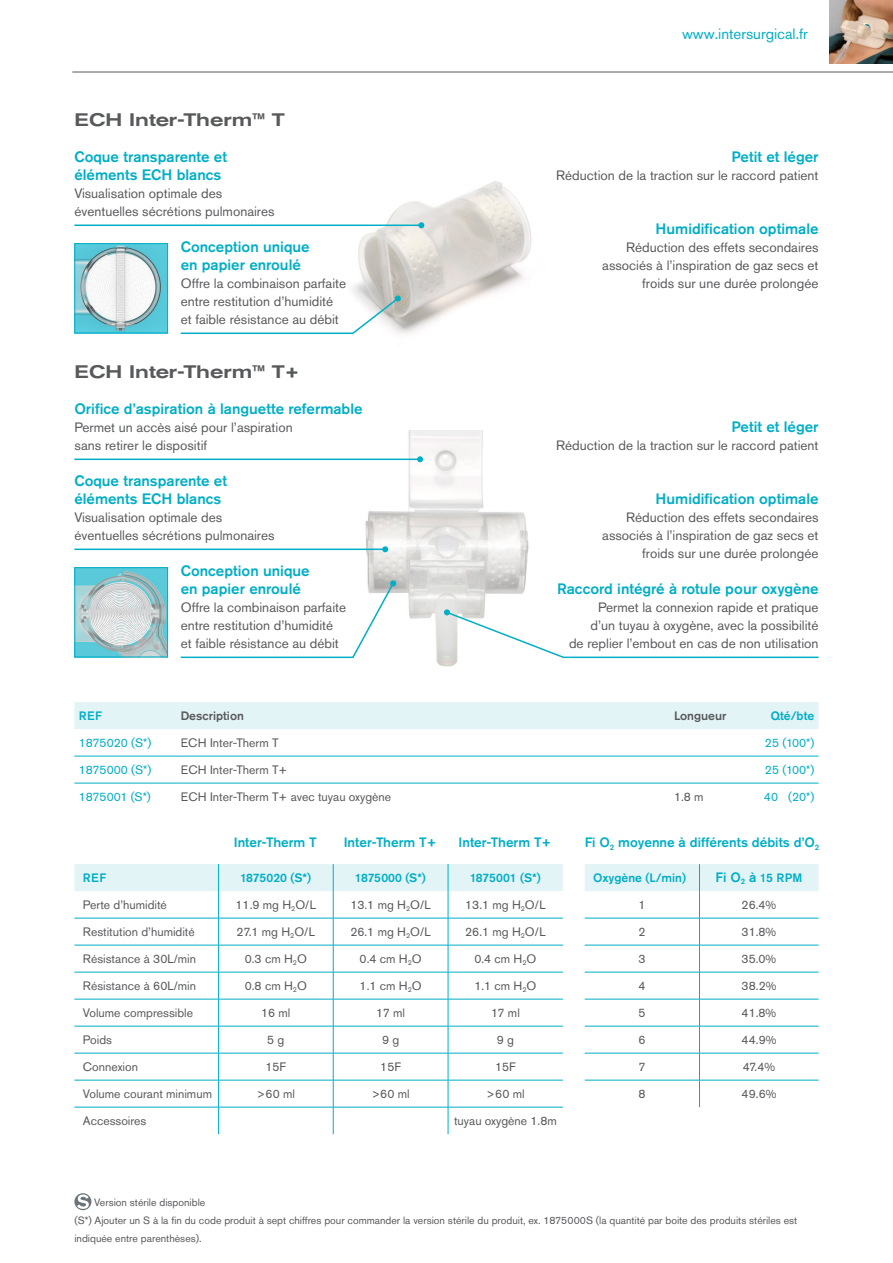
<style>
.page{position:relative;width:893px;height:1263px;background:#fff}
.page>*{position:absolute;margin:0;border:0;box-sizing:border-box;transform-origin:0 0}
.t1{font:500 expanded 18px "Akzidenz Grotesk Pro";color:#58595b}
.t2{font:500 15px/18px "Akzidenz Grotesk Pro";color:#00aec5}
.t3{font:15px "Akzidenz Grotesk Pro";color:#00aec5}
.t4{font:13.5px/18px "Akzidenz Grotesk Pro";color:#58595b}
.t5{font:500 13.5px "Akzidenz Grotesk Pro";color:#00aec5}
.t6{font:12.15px "Akzidenz Grotesk Pro";color:#58595b}
.t7{font:500 12.15px "Akzidenz Grotesk Pro";color:#00aec5}
.t8{font:12.15px "Akzidenz Grotesk Pro";color:#00aec5}
.t9{font:500 12.15px "Akzidenz Grotesk Pro";color:#58595b}
.t10{font:10.5px/18px "Akzidenz Grotesk Pro";color:#58595b}
.s1{font-size:13.5px}
</style>
<div class="page">
<hr style="left:72px;top:72px;width:821px;height:1px;background:#58595b">
<img style="left:829px;top:0;width:64px;height:63px">
<img style="left:225px;top:430px;width:304px;height:237px">
<img style="left:352px;top:181px;width:180px;height:153px">
<svg style="left:74px;top:1193px;width:17px;height:17px"></svg>
<svg style="left:77px;top:1194px;width:12px;height:15px"></svg>
<svg style="left:180px;top:580px;width:216px;height:79px"></svg>
<svg style="left:180px;top:295px;width:221px;height:39px"></svg>
<hr style="left:74px;top:548px;width:311px;height:2px;background:#00aec5">
<svg style="left:382px;top:546px;width:6px;height:6px"></svg>
<hr style="left:74px;top:224px;width:347px;height:2px;background:#00aec5">
<svg style="left:418px;top:222px;width:6px;height:6px"></svg>
<hr style="left:74px;top:458px;width:346px;height:2px;background:#00aec5">
<svg style="left:417px;top:456px;width:6px;height:6px"></svg>
<svg style="left:444px;top:609px;width:375px;height:50px"></svg>
<div style="left:74px;top:702px;width:745px;height:27px;background:#e3f4f6"></div>
<hr style="left:74px;top:756px;width:107px;height:1px;background:#00aec5">
<hr style="left:181px;top:756px;width:493px;height:1px;background:#00aec5">
<hr style="left:674px;top:756px;width:85px;height:1px;background:#00aec5">
<hr style="left:759px;top:756px;width:60px;height:1px;background:#00aec5">
<hr style="left:74px;top:783px;width:107px;height:1px;background:#00aec5">
<hr style="left:181px;top:783px;width:493px;height:1px;background:#00aec5">
<hr style="left:674px;top:783px;width:85px;height:1px;background:#00aec5">
<hr style="left:759px;top:783px;width:60px;height:1px;background:#00aec5">
<svg style="left:74px;top:864px;width:489px;height:270px"></svg>
<hr style="left:74px;top:1107px;width:144px;height:1px;background:#00aec5">
<hr style="left:218px;top:1107px;width:115px;height:1px;background:#00aec5">
<hr style="left:333px;top:1107px;width:115px;height:1px;background:#00aec5">
<hr style="left:448px;top:1107px;width:115px;height:1px;background:#00aec5">
<svg style="left:585px;top:864px;width:234px;height:243px"></svg>
<img style="left:76px;top:569px;width:90px;height:86px">
<div style="left:74px;top:567px;width:94px;height:90px;border:1px solid #00aec5"></div>
<img style="left:76px;top:245px;width:90px;height:86px">
<div style="left:74px;top:243px;width:94px;height:90px;border:1px solid #00aec5"></div>
<h1 class="t1" style="left:74px;top:108px;width:212px">ECH Inter-Therm™ T</h1>
<p class="t2" style="left:74px;top:148px;width:154px">Coque transparente et éléments ECH blancs</p>
<p class="t4" style="left:74px;top:184px;width:202px">Visualisation optimale des éventuelles sécrétions pulmonaires</p>
<p class="t2" style="left:181px;top:238px;width:130px">Conception unique en papier enroulé</p>
<p class="t4" style="left:181px;top:274px;width:167px">Offre la combinaison parfaite entre restitution d’humidité et faible résistance au débit</p>
<h1 class="t1" style="left:74px;top:360px;width:226px">ECH Inter-Therm™ T+</h1>
<p class="t2" style="left:74px;top:400px;width:290px">Orifice d’aspiration à languette refermable</p>
<p class="t4" style="left:74px;top:418px;width:220px">Permet un accès aisé pour l’aspiration sans retirer le dispositif</p>
<p class="t2" style="left:74px;top:472px;width:154px">Coque transparente et éléments ECH blancs</p>
<p class="t4" style="left:74px;top:508px;width:202px">Visualisation optimale des éventuelles sécrétions pulmonaires</p>
<p class="t2" style="left:181px;top:562px;width:130px">Conception unique en papier enroulé</p>
<p class="t4" style="left:181px;top:598px;width:167px">Offre la combinaison parfaite entre restitution d’humidité et faible résistance au débit</p>
<p class="t3" style="left:682px;top:24px;width:127px">www.intersurgical.fr</p>
<p class="t2" style="left:731px;top:148px;width:89px">Petit et léger</p>
<p class="t4" style="left:556px;top:166px;width:264px">Réduction de la traction sur le raccord patient</p>
<p class="t2" style="left:656px;top:220px;width:165px">Humidification optimale</p>
<p class="t4" style="left:602px;top:238px;width:218px;text-align:right">Réduction des effets secondaires associés à l’inspiration de gaz secs et froids sur une durée prolongée</p>
<p class="t2" style="left:731px;top:418px;width:89px">Petit et léger</p>
<p class="t4" style="left:556px;top:436px;width:264px">Réduction de la traction sur le raccord patient</p>
<p class="t2" style="left:656px;top:490px;width:165px">Humidification optimale</p>
<p class="t4" style="left:602px;top:508px;width:218px;text-align:right">Réduction des effets secondaires associés à l’inspiration de gaz secs et froids sur une durée prolongée</p>
<p class="t2" style="left:557px;top:580px;width:263px">Raccord intégré à rotule pour oxygène</p>
<p class="t4" style="left:569px;top:598px;width:251px;text-align:right">Permet la connexion rapide et pratique<br>d’un tuyau à oxygène, avec la possibilité<br>de replier l’embout en cas de non utilisation</p>
<p class="t7" style="left:79px;top:708px;width:25px">REF</p>
<p class="t9" style="left:181px;top:708px;width:65px">Description</p>
<p class="t9" style="left:674px;top:708px;width:54px">Longueur</p>
<p class="t7" style="left:771px;top:708px;width:45px">Qté/bte</p>
<p class="t8" style="left:79px;top:735px;width:74px">1875020 (S*)</p>
<p class="t6" style="left:181px;top:735px;width:99px">ECH Inter-Therm T</p>
<p class="t8" style="left:765px;top:735px;width:51px">25 (100*)</p>
<p class="t8" style="left:79px;top:762px;width:74px">1875000 (S*)</p>
<p class="t6" style="left:181px;top:762px;width:108px">ECH Inter-Therm T+</p>
<p class="t8" style="left:765px;top:762px;width:51px">25 (100*)</p>
<p class="t8" style="left:79px;top:789px;width:74px">1875001 (S*)</p>
<p class="t6" style="left:181px;top:789px;width:212px">ECH Inter-Therm T+ avec tuyau oxygène</p>
<p class="t6" style="left:674px;top:789px;width:31px">1.8 m</p>
<p class="t8" style="left:764px;top:789px;width:52px">40 (20*)</p>
<p class="t5" style="left:234px;top:834px;width:85px">Inter-Therm T</p>
<p class="t5" style="left:344px;top:834px;width:94px">Inter-Therm T+</p>
<p class="t5" style="left:458px;top:834px;width:94px">Inter-Therm T+</p>
<p class="t7" style="left:83px;top:870px;width:25px">REF</p>
<p class="t7" style="left:240px;top:870px;width:73px">1875020 (S*)</p>
<p class="t7" style="left:355px;top:870px;width:73px">1875000 (S*)</p>
<p class="t7" style="left:470px;top:870px;width:73px">1875001 (S*)</p>
<p class="t6" style="left:83px;top:897px;width:86px">Perte d’humidité</p>
<p class="t6" style="left:236px;top:897px;width:82px">11.9 mg H<sub>2</sub>O/L</p>
<p class="t6" style="left:350px;top:897px;width:82px">13.1 mg H<sub>2</sub>O/L</p>
<p class="t6" style="left:465px;top:897px;width:82px">13.1 mg H<sub>2</sub>O/L</p>
<p class="t6" style="left:83px;top:924px;width:113px">Restitution d’humidité</p>
<p class="t6" style="left:237px;top:924px;width:80px">27.1 mg H<sub>2</sub>O/L</p>
<p class="t6" style="left:350px;top:924px;width:82px">26.1 mg H<sub>2</sub>O/L</p>
<p class="t6" style="left:465px;top:924px;width:82px">26.1 mg H<sub>2</sub>O/L</p>
<p class="t6" style="left:83px;top:951px;width:115px">Résistance à 30L/min</p>
<p class="t6" style="left:245px;top:951px;width:64px">0.3 cm H<sub>2</sub>O</p>
<p class="t6" style="left:360px;top:951px;width:64px">0.4 cm H<sub>2</sub>O</p>
<p class="t6" style="left:474px;top:951px;width:64px">0.4 cm H<sub>2</sub>O</p>
<p class="t6" style="left:83px;top:978px;width:115px">Résistance à 60L/min</p>
<p class="t6" style="left:245px;top:978px;width:64px">0.8 cm H<sub>2</sub>O</p>
<p class="t6" style="left:360px;top:978px;width:64px">1.1 cm H<sub>2</sub>O</p>
<p class="t6" style="left:474px;top:978px;width:64px">1.1 cm H<sub>2</sub>O</p>
<p class="t6" style="left:83px;top:1005px;width:112px">Volume compressible</p>
<p class="t6" style="left:261px;top:1005px;width:31px">16 ml</p>
<p class="t6" style="left:376px;top:1005px;width:30px">17 ml</p>
<p class="t6" style="left:491px;top:1005px;width:30px">17 ml</p>
<p class="t6" style="left:83px;top:1032px;width:31px">Poids</p>
<p class="t6" style="left:267px;top:1032px;width:19px">5 g</p>
<p class="t6" style="left:382px;top:1032px;width:19px">9 g</p>
<p class="t6" style="left:497px;top:1032px;width:19px">9 g</p>
<p class="t6" style="left:83px;top:1059px;width:57px">Connexion</p>
<p class="t6" style="left:265px;top:1059px;width:22px">15F</p>
<p class="t6" style="left:380px;top:1059px;width:22px">15F</p>
<p class="t6" style="left:495px;top:1059px;width:22px">15F</p>
<p class="t6" style="left:83px;top:1086px;width:131px">Volume courant minimum</p>
<p class="t6" style="left:257px;top:1086px;width:40px">&gt;60 ml</p>
<p class="t6" style="left:371px;top:1086px;width:40px">&gt;60 ml</p>
<p class="t6" style="left:486px;top:1086px;width:40px">&gt;60 ml</p>
<p class="t6" style="left:83px;top:1113px;width:65px">Accessoires</p>
<p class="t6" style="left:454px;top:1113px;width:104px">tuyau oxygène 1.8m</p>
<p class="t5" style="left:585px;top:834px;width:236px">Fi O<sub>2</sub> moyenne à différents débits d’O<sub>2</sub></p>
<p class="t7" style="left:593px;top:870px;width:94px">Oxygène (L/min)</p>
<p class="t7" style="left:716px;top:870px;width:88px"><span class="s1">Fi O</span><sub>2</sub> <span class="s1">à</span> 15 RPM</p>
<p class="t6" style="left:639px;top:897px;width:9px">1</p>
<p class="t6" style="left:742px;top:897px;width:36px">26.4%</p>
<p class="t6" style="left:639px;top:924px;width:9px">2</p>
<p class="t6" style="left:742px;top:924px;width:36px">31.8%</p>
<p class="t6" style="left:639px;top:951px;width:9px">3</p>
<p class="t6" style="left:742px;top:951px;width:36px">35.0%</p>
<p class="t6" style="left:639px;top:978px;width:9px">4</p>
<p class="t6" style="left:741px;top:978px;width:37px">38.2%</p>
<p class="t6" style="left:639px;top:1005px;width:9px">5</p>
<p class="t6" style="left:742px;top:1005px;width:36px">41.8%</p>
<p class="t6" style="left:639px;top:1032px;width:9px">6</p>
<p class="t6" style="left:741px;top:1032px;width:37px">44.9%</p>
<p class="t6" style="left:639px;top:1059px;width:9px">7</p>
<p class="t6" style="left:743px;top:1059px;width:34px">47.4%</p>
<p class="t6" style="left:639px;top:1086px;width:9px">8</p>
<p class="t6" style="left:741px;top:1086px;width:37px">49.6%</p>
<p class="t10" style="left:74px;top:1193px;width:724px;text-indent:20px">Version stérile disponible<br>(S*) Ajouter un S à la fin du code produit à sept chiffres pour commander la version stérile du produit, ex. 1875000S (la quantité par boite des produits stériles est indiquée entre parenthèses).</p>
</div>
